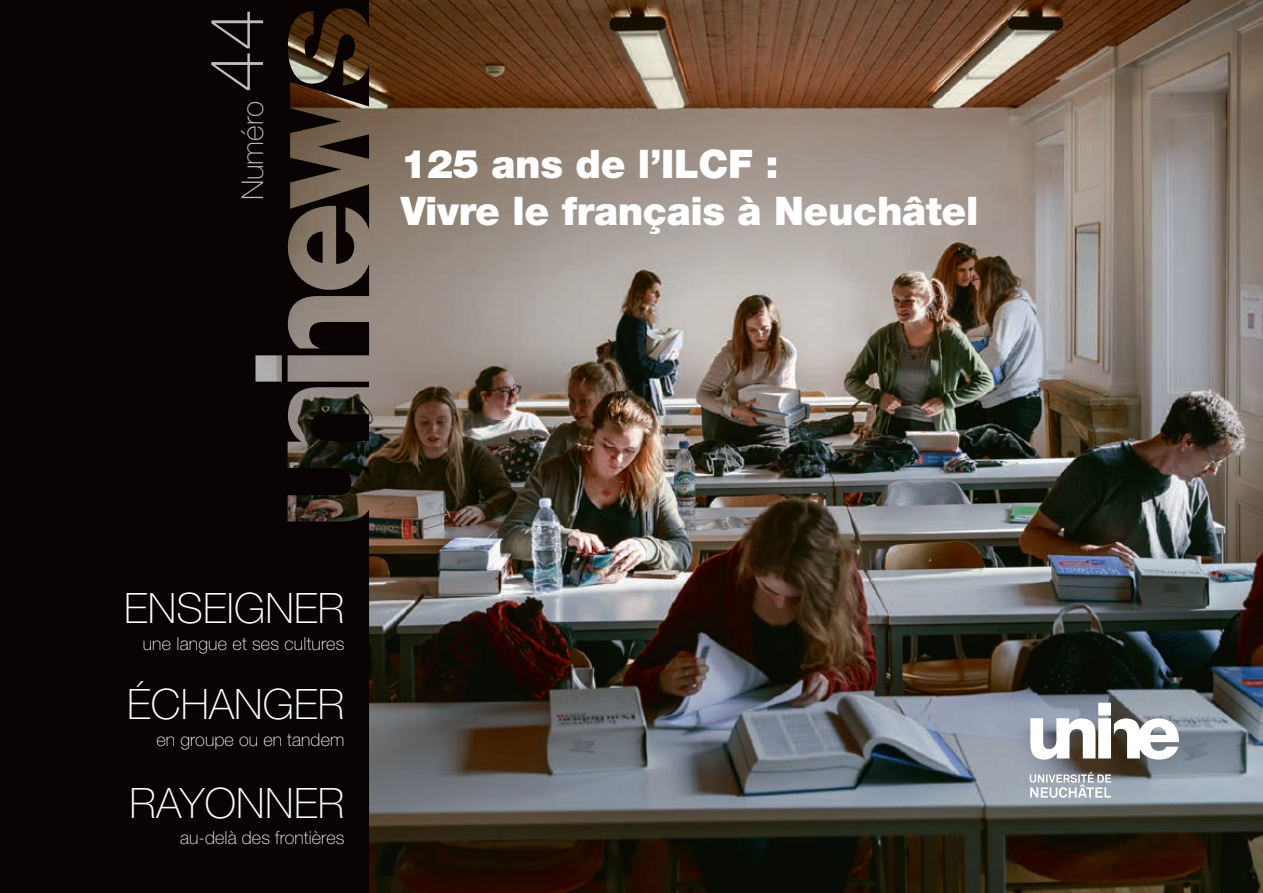
<style>
.page{position:relative;width:1263px;height:893px;background:#fff}
.page>*{position:absolute;margin:0;border:0;box-sizing:border-box;transform-origin:0 0}
.t1{font:100 75px "Helvetica Neue";color:#bcbdc0}
.t2{font:100 42px "Helvetica Neue";letter-spacing:.005em;color:#fff}
.t3{font:900 39.45px/47.4px "Helvetica Neue";letter-spacing:-.01em;color:#fff}
.t4{font:100 30px "Helvetica Neue";color:#bcbdc0}
.t5{font:100 18px "Helvetica Neue";letter-spacing:.005em;color:#fff}
</style>
<div class="page">
<img style="left:369px;top:0;width:894px;height:893px">
<svg style="left:0;top:0;width:369px;height:893px;background:#100a08"></svg>
<svg style="left:311px;top:413px;width:58px;height:28px;background:#090503"></svg>
<svg style="left:360px;top:467px;width:9px;height:10px"></svg>
<svg style="left:318px;top:134px;width:51px;height:25px"></svg>
<svg style="left:307px;top:231px;width:16px;height:32px"></svg>
<svg style="left:1030px;top:703px;width:149px;height:57px"></svg>
<svg style="left:1030px;top:772px;width:81px;height:26px"></svg>
<h1 class="t1" style="left:194px;top:92px;width:85px;rotate:-90deg">44</h1>
<h3 class="t4" style="left:235px;top:200px;width:101px;rotate:-90deg">Numéro</h3>
<h3 class="t3" style="left:401px;top:140px;width:579px">125 ans de l’ILCF :<br>Vivre le français à Neuchâtel</h3>
<h2 class="t2" style="left:124px;top:584px;width:222px">ENSEIGNER</h2>
<p class="t5" style="left:143px;top:634px;width:203px">une langue et ses cultures</p>
<h2 class="t2" style="left:127px;top:680px;width:219px">ÉCHANGER</h2>
<p class="t5" style="left:156px;top:729px;width:189px">en groupe ou en tandem</p>
<h2 class="t2" style="left:129px;top:779px;width:216px">RAYONNER</h2>
<p class="t5" style="left:180px;top:828px;width:166px">au-delà des frontières</p>
</div>
